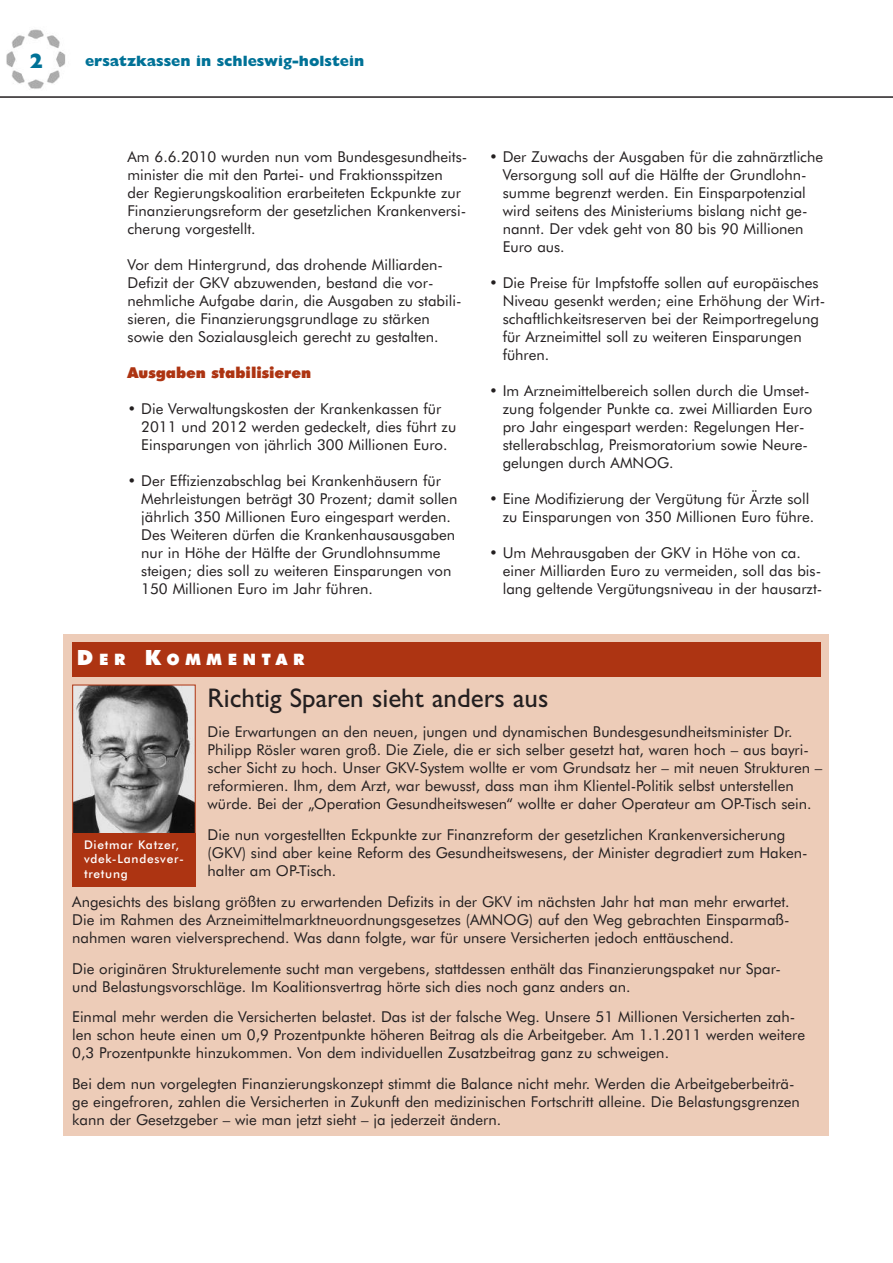
<style>
.page{position:relative;width:893px;height:1263px;background:#fff}
.page>*{position:absolute;margin:0;border:0;box-sizing:border-box;transform-origin:0 0}
.t1{font:27px "Gill Sans";color:#231f20}
.t2{font:800 21px "Gill Sans";color:#007297}
.t3{font:900 15.75px "Futura BT";letter-spacing:.365em;color:#fff}
.t4{font:15px/18px "Futura BT";color:#231f20}
.t5{font:800 15px "Gill Sans";color:#007297}
.t6{font:900 15px "Futura BT";color:#ad3412}
.t7{font:500 12px/14.4px "Futura BT";letter-spacing:.06em;color:#fff}
.s1{font-size:21px}
</style>
<div class="page">
<img style="left:6px;top:29px;width:60px;height:60px">
<hr style="left:0;top:96px;width:893px;height:2px;background:#231f20">
<div style="left:64px;top:634px;width:765px;height:501px;background:#edccb8"></div>
<div style="left:72px;top:642px;width:749px;height:34px;background:#ad3412"></div>
<img style="left:74px;top:687px;width:120px;height:146px">
<div style="left:72px;top:685px;width:124px;height:151px;border:1px solid #ad3412"></div>
<div style="left:72px;top:833px;width:124px;height:54px;background:#ad3412"></div>
<h2 class="t2" style="left:29px;top:53px;width:16px">2</h2>
<p class="t5" style="left:85px;top:56px;width:281px">ersatzkassen in schleswig-holstein</p>
<p class="t4" style="left:128px;top:149px;width:341px">Am 6.6.2010 wurden nun vom Bundesgesundheits&shy;minister die mit den Partei- und Fraktionsspitzen der Regierungskoalition erarbeiteten Eckpunkte zur Finanzierungsreform der gesetzlichen Krankenversi&shy;cherung vorgestellt.</p>
<p class="t4" style="left:128px;top:257px;width:335px">Vor dem Hintergrund, das drohende Milliarden-Defizit der GKV abzuwenden, bestand die vor&shy;nehmliche Aufgabe darin, die Ausgaben zu stabili&shy;sieren, die Finanzierungsgrundlage zu stärken sowie den Sozialausgleich gerecht zu gestalten.</p>
<p class="t6" style="left:128px;top:367px;width:185px">Ausgaben stabilisieren</p>
<p class="t4" style="left:141px;top:401px;width:317px;text-indent:-14px">• Die Verwaltungskosten der Krankenkassen für<br>2011 und 2012 werden gedeckelt, dies führt zu<br>Einsparungen von jährlich 300 Millionen Euro.</p>
<p class="t4" style="left:141px;top:473px;width:318px;text-indent:-14px">• Der Effizienzabschlag bei Krankenhäusern für Mehrleistungen beträgt 30 Prozent; damit sollen jährlich 350 Millionen Euro eingespart werden.<br>Des Weiteren dürfen die Krankenhausausgaben nur in Höhe der Hälfte der Grundlohnsumme steigen; dies soll zu weiteren Einsparungen von 150 Millionen Euro im Jahr führen.</p>
<p class="t3" style="left:77px;top:653px;width:229px"><span class="s1">D</span>ER <span class="s1">K</span>OMMENTAR</p>
<p class="t4" style="left:503px;top:149px;width:322px;text-indent:-14px">• Der Zuwachs der Ausgaben für die zahnärztliche Versorgung soll auf die Hälfte der Grundlohn&shy;summe begrenzt werden. Ein Einsparpotenzial wird seitens des Ministeriums bislang nicht ge&shy;nannt. Der vdek geht von 80 bis 90 Millionen Euro aus.</p>
<p class="t4" style="left:503px;top:275px;width:324px;text-indent:-14px">• Die Preise für Impfstoffe sollen auf europäisches Niveau gesenkt werden; eine Erhöhung der Wirt&shy;schaftlichkeitsreserven bei der Reimportregelung für Arzneimittel soll zu weiteren Einsparungen führen.</p>
<p class="t4" style="left:503px;top:383px;width:311px;text-indent:-14px">• Im Arzneimittelbereich sollen durch die Umset&shy;zung folgender Punkte ca. zwei Milliarden Euro pro Jahr eingespart werden: Regelungen Her&shy;stellerabschlag, Preismoratorium sowie Neure&shy;gelungen durch AMNOG.</p>
<p class="t4" style="left:503px;top:491px;width:313px;text-indent:-14px">• Eine Modifizierung der Vergütung für Ärzte soll zu Einsparungen von 350 Millionen Euro führe.</p>
<p class="t4" style="left:503px;top:545px;width:321px;text-indent:-14px">• Um Mehrausgaben der GKV in Höhe von ca. einer Milliarden Euro zu vermeiden, soll das bis&shy;lang geltende Vergütungsniveau in der hausarzt-</p>
<h1 class="t1" style="left:208px;top:687px;width:342px">Richtig Sparen sieht anders aus</h1>
<p class="t4" style="left:208px;top:724px;width:616px">Die Erwartungen an den neuen, jungen und dynamischen Bundesgesundheitsminister Dr.<br>Philipp Rösler waren groß. Die Ziele, die er sich selber gesetzt hat, waren hoch – aus bayri&shy;scher Sicht zu hoch. Unser GKV-System wollte er vom Grundsatz her – mit neuen Strukturen – reformieren. Ihm, dem Arzt, war bewusst, dass man ihm Klientel-Politik selbst unterstellen würde. Bei der „Operation Gesundheitswesen“ wollte er daher Operateur am OP-Tisch sein.</p>
<p class="t4" style="left:208px;top:827px;width:602px">Die nun vorgestellten Eckpunkte zur Finanzreform der gesetzlichen Krankenversicherung (GKV) sind aber keine Reform des Gesundheitswesens, der Minister degradiert zum Haken&shy;halter am OP-Tisch.</p>
<p class="t4" style="left:72px;top:894px;width:719px;text-align:justify">Angesichts des bislang größten zu erwartenden Defizits in der GKV im nächsten Jahr hat man mehr erwartet.<br>Die im Rahmen des Arzneimittelmarktneuordnungsgesetzes (AMNOG) auf den Weg gebrachten Einsparmaß&shy;nahmen waren vielversprechend. Was dann folgte, war für unsere Versicherten jedoch enttäuschend.</p>
<p class="t4" style="left:72px;top:960px;width:710px">Die originären Strukturelemente sucht man vergebens, stattdessen enthält das Finanzierungspaket nur Spar&shy;und Belastungsvorschläge. Im Koalitionsvertrag hörte sich dies noch ganz anders an.</p>
<p class="t4" style="left:72px;top:1009px;width:734px">Einmal mehr werden die Versicherten belastet. Das ist der falsche Weg. Unsere 51 Millionen Versicherten zah&shy;len schon heute einen um 0,9 Prozentpunkte höheren Beitrag als die Arbeitgeber. Am 1.1.2011 werden weitere<br>0,3 Prozentpunkte hinzukommen. Von dem individuellen Zusatzbeitrag ganz zu schweigen.</p>
<p class="t4" style="left:72px;top:1076px;width:729px">Bei dem nun vorgelegten Finanzierungskonzept stimmt die Balance nicht mehr. Werden die Arbeitgeberbeiträ&shy;ge eingefroren, zahlen die Versicherten in Zukunft den medizinischen Fortschritt alleine. Die Belastungsgrenzen kann der Gesetzgeber – wie man jetzt sieht – ja jederzeit ändern.</p>
<p class="t7" style="left:84px;top:838px;width:102px">Dietmar Katzer, vdek-Landesver&shy;tretung</p>
</div>
